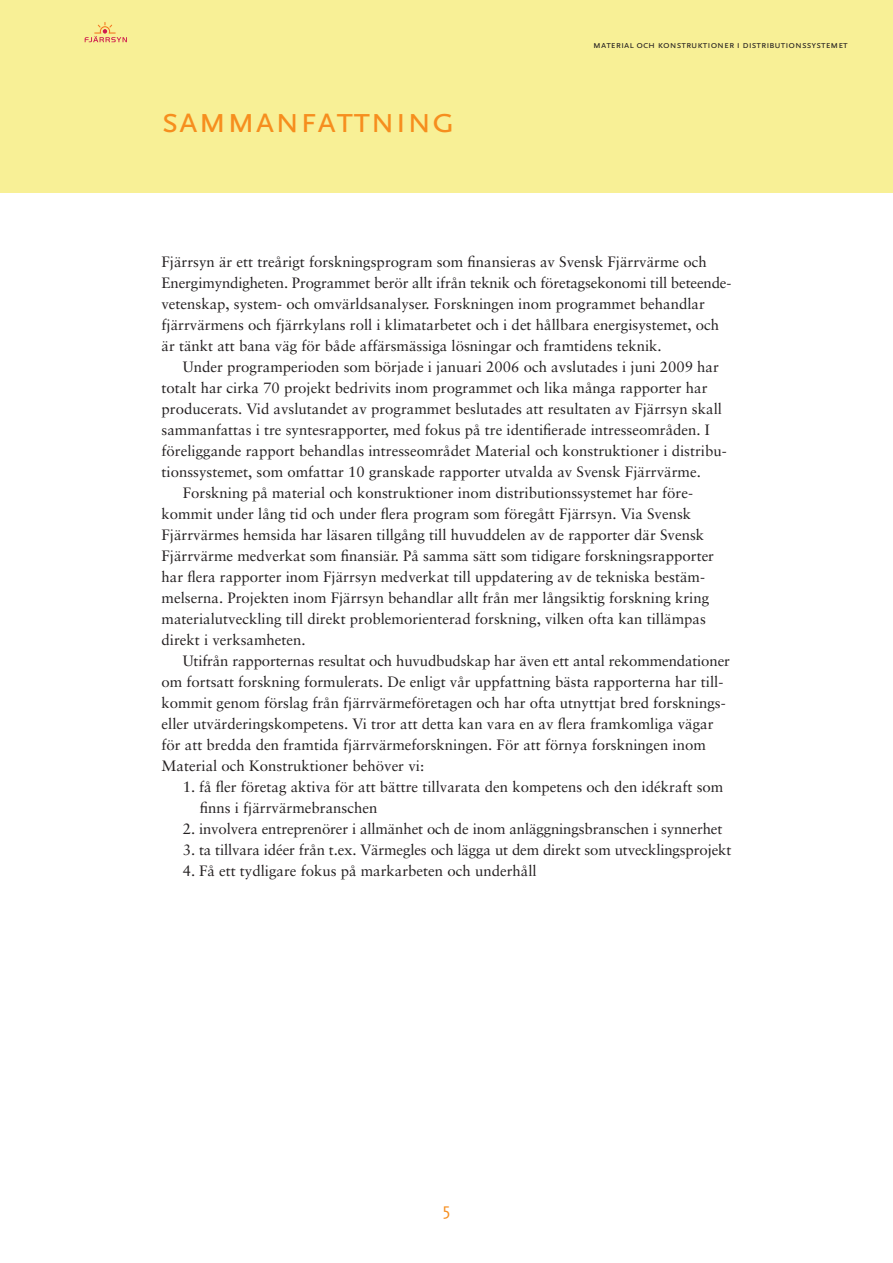
<style>
.page{position:relative;width:893px;height:1263px;background:#fff}
.page>*{position:absolute;margin:0;border:0;box-sizing:border-box;transform-origin:0 0}
.t1{font:37.5px "Scala Sans Caps";color:#f68e1e}
.t2{font:15px/21px "Sabon";color:#231f20}
.t3{font:10.2px "Scala Sans Caps";color:#231f20}
</style>
<div class="page">
<div style="left:0;top:0;width:893px;height:193px;background:#f8f096"></div>
<svg style="left:85px;top:22px;width:42px;height:20px"></svg>
<h1 class="t1" style="left:161px;top:99px;width:295px">sammanfattning</h1>
<p class="t3" style="left:593px;top:39px;width:256px">material och konstruktioner i distributionssystemet</p>
<p class="t2" style="left:162px;top:251px;width:571px">Fjärrsyn är ett treårigt forskningsprogram som finansieras av Svensk Fjärrvärme och Energimyndigheten. Programmet berör allt ifrån teknik och företagsekonomi till beteende&shy;vetenskap, system- och omvärldsanalyser. Forskningen inom programmet behandlar fjärrvärmens och fjärrkylans roll i klimatarbetet och i det hållbara energisystemet, och är tänkt att bana väg för både affärsmässiga lösningar och framtidens teknik.</p>
<p class="t2" style="left:183px;top:356px;width:538px">Under programperioden som började i januari 2006 och avslutades i juni 2009 har</p>
<p class="t2" style="left:162px;top:377px;width:547px">totalt har cirka 70 projekt bedrivits inom programmet och lika många rapporter har</p>
<p class="t2" style="left:162px;top:398px;width:562px">producerats. Vid avslutandet av programmet beslutades att resultaten av Fjärrsyn skall</p>
<p class="t2" style="left:162px;top:419px;width:550px">sammanfattas i tre syntesrapporter, med fokus på tre identifierade intresseområden. I</p>
<p class="t2" style="left:162px;top:440px;width:567px">föreliggande rapport behandlas intresseområdet Material och konstruktioner i distribu-</p>
<p class="t2" style="left:162px;top:461px;width:541px">tionssystemet, som omfattar 10 granskade rapporter utvalda av Svensk Fjärrvärme.</p>
<p class="t2" style="left:183px;top:482px;width:512px">Forskning på material och konstruktioner inom distributionssystemet har före-</p>
<p class="t2" style="left:162px;top:503px;width:531px">kommit under lång tid och under flera program som föregått Fjärrsyn. Via Svensk</p>
<p class="t2" style="left:162px;top:524px;width:544px">Fjärr-värmes hemsida har läsaren tillgång till huvuddelen av de rapporter där Svensk</p>
<p class="t2" style="left:162px;top:545px;width:554px">Fjärrvärme medverkat som finansiär. På samma sätt som tidigare forskningsrapporter</p>
<p class="t2" style="left:162px;top:566px;width:545px">har flera rapporter inom Fjärrsyn medverkat till uppdatering av de tekniska bestäm-</p>
<p class="t2" style="left:162px;top:587px;width:549px">melserna. Projekten inom Fjärrsyn behandlar allt från mer långsiktig forskning kring</p>
<p class="t2" style="left:162px;top:608px;width:546px">materialutveckling till direkt problemorienterad forskning, vilken ofta kan tillämpas</p>
<p class="t2" style="left:162px;top:629px;width:146px">direkt i verksamheten.</p>
<p class="t2" style="left:183px;top:650px;width:549px">Utifrån rapporternas resultat och huvudbudskap har även ett antal rekommendationer</p>
<p class="t2" style="left:162px;top:671px;width:563px">om fortsatt forskning formulerats. De enligt vår uppfattning bästa rapporterna har till-</p>
<p class="t2" style="left:162px;top:692px;width:564px">kommit genom förslag från fjärrvärmeföretagen och har ofta utnyttjat bred forsknings-</p>
<p class="t2" style="left:162px;top:713px;width:553px">eller utvärderingskompetens. Vi tror att detta kan vara en av flera framkomliga vägar</p>
<p class="t2" style="left:162px;top:734px;width:546px">för att bredda den framtida fjärrvärmeforskningen. För att förnya forskningen inom</p>
<p class="t2" style="left:162px;top:755px;width:264px">Material och Konstruktioner behöver vi:</p>
<p class="t2" style="left:200px;top:776px;width:525px;text-indent:-17px">1. få fler företag aktiva för att bättre tillvarata den kompetens och den idékraft som finns i fjärrvärmebranschen</p>
<p class="t2" style="left:183px;top:818px;width:541px">2. involvera entreprenörer i allmänhet och de inom anläggningsbranschen i synnerhet</p>
<p class="t2" style="left:183px;top:839px;width:550px">3. ta tillvara idéer från t.ex. Värmegles och lägga ut dem direkt som utvecklingsprojekt</p>
<p class="t2" style="left:183px;top:860px;width:355px">4. Få ett tydligare fokus på markarbeten och underhåll</p>
</div>
